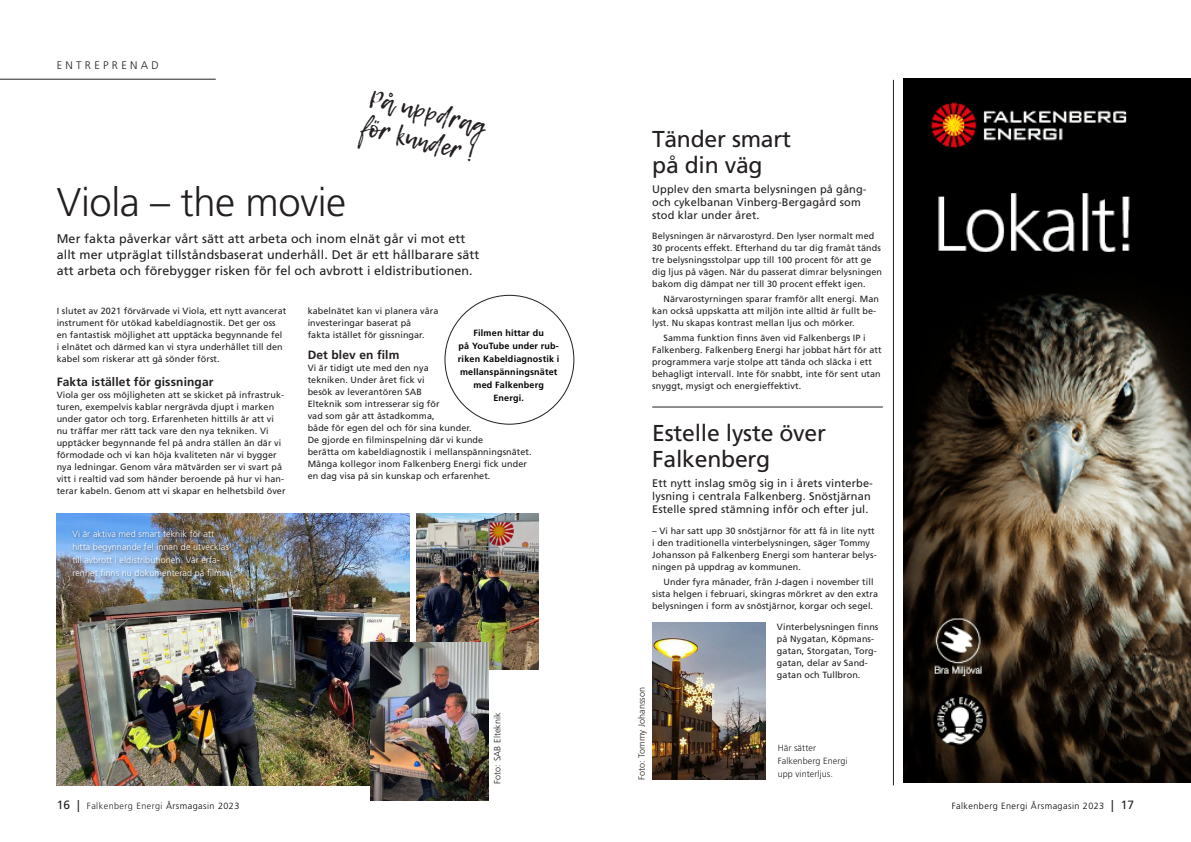
<style>
.page{position:relative;width:1191px;height:842px;background:#fff}
.page>*{position:absolute;margin:0;border:0;box-sizing:border-box;transform-origin:0 0}
.t1{font:300 40px "Frutiger LT Std";letter-spacing:-.01em;color:#231f20}
.t2{font:24px/28.8px "Lemon Tuesday";color:#231f20}
.t3{font:23px/26px "Frutiger LT Std";letter-spacing:-.01em;color:#231f20}
.t4{font:12.5px/16px "Frutiger LT Std";letter-spacing:.01em;color:#231f20}
.t5{font:700 12px "Frutiger LT Std";letter-spacing:.01em;color:#231f20}
.t6{font:11px/13px "Frutiger LT Std";letter-spacing:.01em;color:#231f20}
.t7{font:300 11px "Frutiger LT Std";letter-spacing:.3em;color:#231f20}
.t8{font:9px/12px "Frutiger LT Std";letter-spacing:.01em;color:#231f20}
.t9{font:300 9px/13px "Frutiger LT Std";letter-spacing:.01em;color:#fff}
.t10{font:700 9px/13px "Frutiger LT Std";letter-spacing:.02em;color:#000;text-align:center}
.t11{font:300 9px/13px "Frutiger LT Std";letter-spacing:.01em;color:#231f20}
.t12{font:300 9px "Frutiger LT Std";letter-spacing:.05em;color:#231f20}
.t13{font:300 9px "Frutiger LT Std";letter-spacing:.05em;color:#000}
.s1{font-weight:400;font-size:12px}
.s2{color:#000}
.s3{font-weight:400;font-size:12px;color:#231f20}
</style>
<div class="page">
<hr style="left:0;top:79px;width:216px;height:1px;background:#231f20">
<img style="left:57px;top:514px;width:353px;height:271px">
<img style="left:417px;top:514px;width:122px;height:155px">
<img style="left:370px;top:642px;width:118px;height:158px">
<div style="left:70px;top:529px;width:162px;height:53px;background:#231f20;opacity:.6"></div>
<img style="left:903px;top:79px;width:288px;height:703px">
<hr style="left:893px;top:80px;width:1px;height:705px;background:#231f20">
<hr style="left:652px;top:407px;width:231px;height:1px;background:#231f20">
<img style="left:652px;top:622px;width:113px;height:158px">
<p class="t7" style="left:57px;top:59px;width:104px">ENTREPRENAD</p>
<h2 class="t2" style="left:373px;top:84px;width:120px;rotate:14deg">På uppdrag för kunder !</h2>
<h1 class="t1" style="left:57px;top:179px;width:291px">Viola – the movie</h1>
<h3 class="t4" style="left:57px;top:231px;width:424px">Mer fakta påverkar vårt sätt att arbeta och inom elnät går vi mot ett allt mer utpräglat tillståndsbaserat underhåll. Det är ett hållbarare sätt att arbeta och förebygger risken för fel och avbrott i eldistributionen.</h3>
<p class="t8" style="left:308px;top:305px;width:132px">kabelnätet kan vi planera våra investeringar baserat på<br>fakta istället för gissningar.</p>
<h3 class="t5" style="left:308px;top:348px;width:93px">Det blev en film</h3>
<p class="t8" style="left:308px;top:362px;width:225px">Vi är tidigt ute med den nya<br>tekniken. Under året fick vi<br>besök av leverantören SAB<br>Elteknik som intresserar sig för<br>vad som går att åstadkomma,<br>både för egen del och för sina kunder.<br>De gjorde en filminspelning där vi kunde<br>berätta om kabeldiagnostik i mellanspänningsnätet.<br>Många kollegor inom Falkenberg Energi fick under en dag visa på sin kunskap och erfarenhet.</p>
<p class="t8" style="left:57px;top:305px;width:231px">I slutet av 2021 förvärvade vi Viola, ett nytt avancerat instrument för utökad kabeldiagnostik. Det ger oss en fantastisk möjlighet att upptäcka begynnande fel i elnätet och därmed kan vi styra underhållet till den kabel som riskerar att gå sönder först.</p>
<h3 class="t5" style="left:57px;top:374px;width:158px">Fakta istället för gissningar</h3>
<p class="t8" style="left:57px;top:389px;width:230px">Viola ger oss möjligheten att se skicket på infrastruk&shy;turen, exempelvis kablar nergrävda djupt i marken under gator och torg. Erfarenheten hittills är att vi nu träffar mer rätt tack vare den nya tekniken. Vi upptäcker begynnande fel på andra ställen än där vi förmodade och vi kan höja kvaliteten när vi bygger nya ledningar. Genom våra mätvärden ser vi svart på vitt i realtid vad som händer beroende på hur vi han&shy;terar kabeln. Genom att vi skapar en helhetsbild över</p>
<p class="t10" style="left:458px;top:326px;width:103px">Filmen hittar du<br>på YouTube under rub&shy;riken Kabeldiagnostik i mellanspänningsnätet med Falkenberg<br>Energi.</p>
<p class="t9" style="left:72px;top:528px;width:158px">Vi är aktiva med smart teknik för att hitta begynnande fel innan de utvecklas till avbrott i eldistributionen. Vår erfa&shy;renhet finns nu dokumenterad på film.</p>
<p class="t12" style="left:57px;top:801px;width:184px"><span class="s1">16 |</span> Falkenberg Energi <span class="s2">Årsmagasin 2023</span></p>
<p class="t11" style="left:491px;top:784px;width:73px;rotate:-90deg">Foto: SAB Elteknik</p>
<h3 class="t3" style="left:652px;top:126px;width:140px">Tänder smart på din väg</h3>
<p class="t6" style="left:652px;top:182px;width:216px">Upplev den smarta belysningen på gång&shy;och cykelbanan Vinberg-Bergagård som stod klar under året.</p>
<p class="t8" style="left:652px;top:230px;width:231px">Belysningen är närvarostyrd. Den lyser normalt med 30 procents effekt. Efterhand du tar dig framåt tänds tre belysningsstolpar upp till 100 procent för att ge dig ljus på vägen. När du passerat dimrar belysningen bakom dig dämpat ner till 30 procent effekt igen.</p>
<p class="t8" style="left:652px;top:293px;width:228px;text-indent:11px">Närvarostyrningen sparar framför allt energi. Man kan också uppskatta att miljön inte alltid är fullt be&shy;lyst. Nu skapas kontrast mellan ljus och mörker.</p>
<p class="t8" style="left:652px;top:332px;width:231px;text-indent:11px">Samma funktion finns även vid Falkenbergs IP i Falkenberg. Falkenberg Energi har jobbat hårt för att programmera varje stolpe att tända och släcka i ett behagligt intervall. Inte för snabbt, inte för sent utan snyggt, mysigt och energieffektivt.</p>
<h3 class="t3" style="left:652px;top:420px;width:175px">Estelle lyste över<br>Falkenberg</h3>
<p class="t6" style="left:652px;top:477px;width:222px">Ett nytt inslag smög sig in i årets vinterbe&shy;lysning i centrala Falkenberg. Snöstjärnan<br>Estelle spred stämning inför och efter jul.</p>
<p class="t8" style="left:652px;top:525px;width:226px">– Vi har satt upp 30 snöstjärnor för att få in lite nytt i den traditionella vinterbelysningen, säger Tommy Johansson på Falkenberg Energi som hanterar belys&shy;ningen på uppdrag av kommunen.</p>
<p class="t8" style="left:652px;top:576px;width:227px;text-indent:11px">Under fyra månader, från J-dagen i november till sista helgen i februari, skingras mörkret av den extra belysningen i form av snöstjärnor, korgar och segel.</p>
<p class="t11" style="left:635px;top:780px;width:95px;rotate:-90deg">Foto: Tommy Johansson</p>
<p class="t8" style="left:777px;top:621px;width:103px">Vinterbelysningen finns på Nygatan, Köpmans&shy;gatan, Storgatan, Torg&shy;gatan, delar av Sand&shy;gatan och Tullbron.</p>
<p class="t11" style="left:777px;top:741px;width:71px">Här sätter<br>Falkenberg Energi upp vinterljus.</p>
<p class="t13" style="left:951px;top:801px;width:184px">Falkenberg Energi Årsmagasin 2023 <span class="s3">| 17</span></p>
</div>
